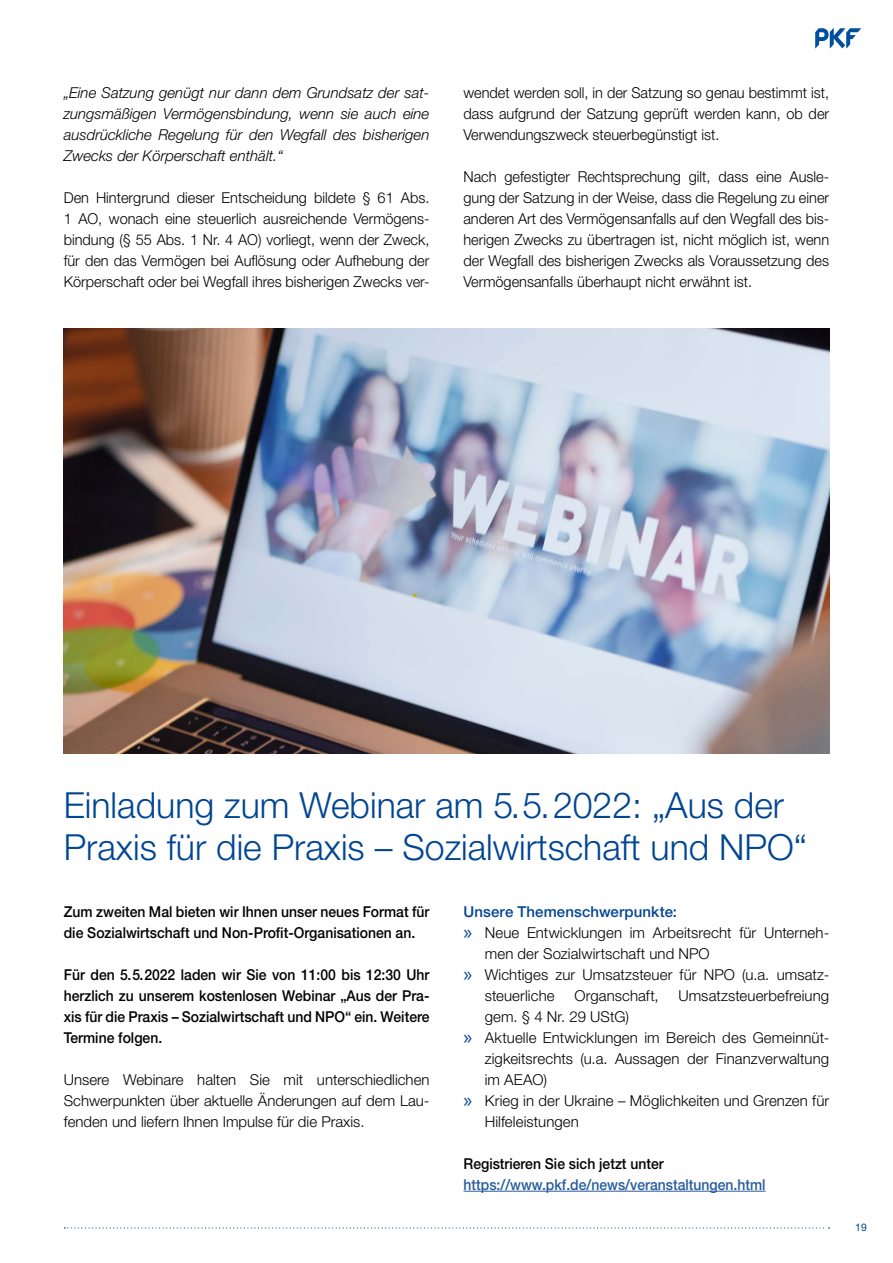
<style>
.page{position:relative;width:893px;height:1263px;background:#fff}
.page>*{position:absolute;margin:0;border:0;box-sizing:border-box;transform-origin:0 0}
.t1{font:300 36px/42px "Helvetica Neue LT";color:#014593}
.t2{font:300 15px/21px "Helvetica Neue LT";letter-spacing:.005em;color:#000;text-align:justify}
.t3{font:500 15px/21px "Helvetica Neue LT";color:#000;scale:.93 1}
.t4{font:italic 300 15px/21px "Helvetica Neue LT";color:#000;text-align:justify}
.t5{font:500 15px "Helvetica Neue LT";color:#275b9b;scale:.93 1}
.t6{font:500 15px "Helvetica Neue LT";letter-spacing:.01em;color:#014593}
.t7{font:10.5px "Helvetica Neue LT";color:#014593}
.s1{font-family:"Myriad Pro";font-weight:400;font-size:21px;color:#014593}
</style>
<div class="page">
<svg style="left:815px;top:28px;width:46px;height:20px"></svg>
<svg style="left:64px;top:1227px;width:766px;height:1px"></svg>
<hr style="left:463px;top:1191px;width:303px;height:1px;background:#275b9b">
<img style="left:64px;top:329px;width:765px;height:425px">
<p class="t4" style="left:64px;top:82px;width:367px">„Eine Satzung genügt nur dann dem Grundsatz der sat&shy;zungsmäßigen Vermögensbindung, wenn sie auch eine ausdrückliche Regelung für den Wegfall des bisherigen Zwecks der Körperschaft enthält.“</p>
<p class="t2" style="left:64px;top:186px;width:367px">Den Hintergrund dieser Entscheidung bildete § 61 Abs.<br>1 AO, wonach eine steuerlich ausreichende Vermögens&shy;bindung (§ 55 Abs. 1 Nr. 4 AO) vorliegt, wenn der Zweck, für den das Vermögen bei Auflösung oder Aufhebung der Körperschaft oder bei Wegfall ihres bisherigen Zwecks ver-</p>
<p class="t2" style="left:463px;top:81px;width:367px">wendet werden soll, in der Satzung so genau bestimmt ist, dass aufgrund der Satzung geprüft werden kann, ob der Verwendungszweck steuerbegünstigt ist.</p>
<p class="t2" style="left:463px;top:165px;width:367px">Nach gefestigter Rechtsprechung gilt, dass eine Ausle&shy;gung der Satzung in der Weise, dass die Regelung zu einer anderen Art des Vermögensanfalls auf den Wegfall des bis&shy;herigen Zwecks zu übertragen ist, nicht möglich ist, wenn der Wegfall des bisherigen Zwecks als Voraussetzung des Vermögensanfalls überhaupt nicht erwähnt ist.</p>
<h1 class="t1" style="left:64px;top:783px;width:745px">Einladung zum Webinar am 5.5.2022: „Aus der<br>Praxis für die Praxis – Sozialwirtschaft und NPO“</h1>
<p class="t3" style="left:64px;top:901px;width:395px">Zum zweiten Mal bieten wir Ihnen unser neues Format für die Sozialwirtschaft und Non-Profit-Organisationen an.</p>
<p class="t3" style="left:64px;top:964px;width:395px;text-align:justify">Für den 5.5.2022 laden wir Sie von 11:00 bis 12:30 Uhr herzlich zu unserem kostenlosen Webinar „Aus der Pra&shy;xis für die Praxis – Sozialwirtschaft und NPO“ ein. Weitere Termine folgen.</p>
<p class="t2" style="left:64px;top:1068px;width:367px">Unsere Webinare halten Sie mit unterschiedlichen Schwerpunkten über aktuelle Änderungen auf dem Lau&shy;fenden und liefern Ihnen Impulse für die Praxis.</p>
<p class="t6" style="left:463px;top:902px;width:215px">Unsere Themenschwerpunkte:</p>
<p class="t2" style="left:463px;top:921px;width:367px"><span class="s1">»</span> Neue Entwicklungen im Arbeitsrecht für Unterneh-</p>
<p class="t2" style="left:485px;top:942px;width:226px">men der Sozialwirtschaft und NPO</p>
<p class="t2" style="left:463px;top:963px;width:367px"><span class="s1">»</span> Wichtiges zur Umsatzsteuer für NPO (u.a. umsatz-</p>
<p class="t2" style="left:485px;top:984px;width:71px">steuerliche</p>
<p class="t2" style="left:574px;top:984px;width:86px">Organschaft,</p>
<p class="t2" style="left:678px;top:984px;width:152px">Umsatzsteuerbefreiung</p>
<p class="t2" style="left:485px;top:1005px;width:146px">gem. § 4 Nr. 29 UStG)</p>
<p class="t2" style="left:463px;top:1026px;width:367px"><span class="s1">»</span> Aktuelle Entwicklungen im Bereich des Gemeinnüt-</p>
<p class="t2" style="left:485px;top:1047px;width:346px">zigkeitsrechts (u.a. Aussagen der Finanzverwaltung</p>
<p class="t2" style="left:485px;top:1068px;width:64px">im AEAO)</p>
<p class="t2" style="left:463px;top:1089px;width:367px"><span class="s1">»</span> Krieg in der Ukraine – Möglichkeiten und Grenzen für</p>
<p class="t2" style="left:485px;top:1110px;width:96px">Hilfeleistungen</p>
<p class="t3" style="left:463px;top:1153px;width:217px">Registrieren Sie sich jetzt unter</p>
<p class="t5" style="left:463px;top:1175px;width:326px">https://www.pkf.de/news/veranstaltungen.html</p>
<p class="t7" style="left:855px;top:1221px;width:13px">19</p>
</div>
